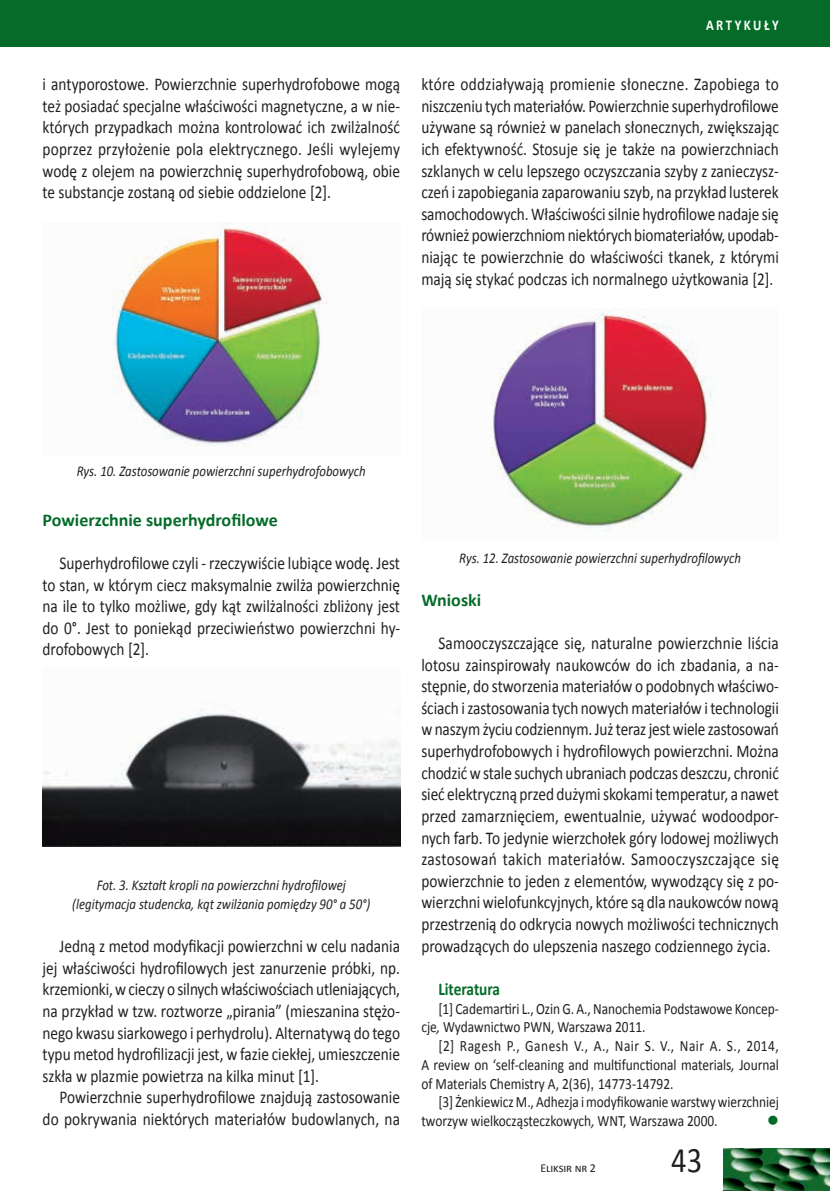
<style>
.page{position:relative;width:830px;height:1191px;background:#fff}
.page>*{position:absolute;margin:0;border:0;box-sizing:border-box;transform-origin:0 0}
.t1{font:36px "Calibri";color:#231f20;scale:.85 1}
.t2{font:18px/21.6px "Calibri";color:#231f20;text-align:justify;scale:.85 1}
.t3{font:700 18px "Calibri";color:#056b29}
.t4{font:700 18px "Calibri";color:#056b29;scale:.85 1}
.t5{font:15.75px/18.8px "Calibri";letter-spacing:-.005em;color:#231f20;scale:.85 1}
.t6{font:15.75px "Wingdings";color:#056b29}
.t7{font:italic 15px/18.8px "Calibri";color:#231f20;text-align:center;scale:.85 1}
.t8{font:700 15px "Calibri";letter-spacing:.2em;color:#fff;scale:.85 1}
.t9{font:12px "Calibri";letter-spacing:-.01em;color:#231f20}
.s1{font-style:italic}
.s2{font-family:"Helvetica"}
</style>
<div class="page">
<div style="left:0;top:0;width:829px;height:47px;background:#056b29"></div>
<img style="left:723px;top:1148px;width:106px;height:43px">
<img style="left:111px;top:223px;width:217px;height:224px">
<img style="left:43px;top:709px;width:357px;height:137px">
<img style="left:490px;top:310px;width:225px;height:221px">
<p class="t2" style="left:43px;top:73px;width:422px">i antyporostowe. Powierzchnie superhydrofobowe mogą też posiadać specjalne właściwości magnetyczne, a w nie&shy;których przypadkach można kontrolować ich zwilżalność poprzez przyłożenie pola elektrycznego. Jeśli wylejemy wodę z olejem na powierzchnię superhydrofobową, obie te substancje zostaną od siebie oddzielone [2].</p>
<p class="t8" style="left:705px;top:16px;width:87px">ARTYKUŁY</p>
<p class="t2" style="left:421px;top:73px;width:422px">które oddziaływają promienie słoneczne. Zapobiega to niszczeniu tych materiałów. Powierzchnie superhydrofilowe używane są również w panelach słonecznych, zwiększając ich efektywność. Stosuje się je także na powierzchniach szklanych w celu lepszego oczyszczania szyby z zanieczysz&shy;czeń i zapobiegania zaparowaniu szyb, na przykład lusterek samochodowych. Właściwości silnie hydrofilowe nadaje się również powierzchniom niektórych biomateriałów, upodab&shy;niając te powierzchnie do właściwości tkanek, z którymi mają się stykać podczas ich normalnego użytkowania [2].</p>
<p class="t7" style="left:77px;top:461px;width:341px">Rys. 10. Zastosowanie powierzchni superhydrofobowych</p>
<p class="t3" style="left:43px;top:508px;width:236px">Powierzchnie superhydrofilowe</p>
<p class="t2" style="left:43px;top:552px;width:422px;text-indent:17px">Superhydrofilowe czyli - rzeczywiście lubiące wodę. Jest to stan, w którym ciecz maksymalnie zwilża powierzchnię na ile to tylko możliwe, gdy kąt zwilżalności zbliżony jest do 0°. Jest to poniekąd przeciwieństwo powierzchni hy&shy;drofobowych [2].</p>
<p class="t7" style="left:72px;top:875px;width:352px">Fot. 3. Kształt kropli na powierzchni hydrofilowej (legitymacja studencka, kąt zwilżania pomiędzy 90° a 50°)</p>
<p class="t2" style="left:43px;top:935px;width:422px;text-indent:17px">Jedną z metod modyfikacji powierzchni w celu nadania jej właściwości hydrofilowych jest zanurzenie próbki, np. krzemionki, w cieczy o silnych właściwościach utleniających, na przykład w tzw. roztworze „pirania” (mieszanina stężo&shy;nego kwasu siarkowego i perhydrolu). Alternatywą do tego typu metod hydrofilizacji jest, w fazie ciekłej, umieszczenie szkła w plazmie powietrza na kilka minut [1].</p>
<p class="t2" style="left:43px;top:1086px;width:422px;text-align:right">Powierzchnie superhydrofilowe znajdują zastosowanie do pokrywania niektórych materiałów budowlanych, na</p>
<p class="t7" style="left:459px;top:547px;width:333px">Rys. 12. Zastosowanie powierzchni superhydrofilowych</p>
<p class="t3" style="left:421px;top:588px;width:61px">Wnioski</p>
<p class="t2" style="left:421px;top:632px;width:422px;text-indent:17px">Samooczyszczające się, naturalne powierzchnie liścia lotosu zainspirowały naukowców do ich zbadania, a na&shy;stępnie, do stworzenia materiałów o podobnych właściwo&shy;ściach i zastosowania tych nowych materiałów i technologii w naszym życiu codziennym. Już teraz jest wiele zastosowań superhydrofobowych i hydrofilowych powierzchni. Można chodzić w stale suchych ubraniach podczas deszczu, chronić sieć elektryczną przed dużymi skokami temperatur, a nawet przed zamarznięciem, ewentualnie, używać wodoodpor&shy;nych farb. To jedynie wierzchołek góry lodowej możliwych zastosowań takich materiałów. Samooczyszczające się powierzchnie to jeden z elementów, wywodzący się z po&shy;wierzchni wielofunkcyjnych, które są dla naukowców nową przestrzenią do odkrycia nowych możliwości technicznych prowadzących do ulepszenia naszego codziennego życia.</p>
<p class="t4" style="left:438px;top:977px;width:74px">Literatura</p>
<p class="t5" style="left:421px;top:999px;width:422px;text-indent:17px">[1] Cademartiri L., Ozin G. A., Nanochemia Podstawowe Koncep&shy;cje<span class="s1">,</span> Wydawnictwo PWN, Warszawa 2011.</p>
<p class="t5" style="left:421px;top:1036px;width:422px;text-align:justify;text-indent:17px">[2] Ragesh P., Ganesh V., A., Nair S. V., Nair A. S., 2014, A review on ‘self-cleaning and multifunctional materials<span class="s1">,</span> Journal of Materials Chemistry A, 2(36)<span class="s2">,</span> 14773-14792.</p>
<p class="t5" style="left:421px;top:1092px;width:422px;text-indent:17px">[3] Żenkiewicz M., Adhezja i modyfikowanie warstwy wierzchniej tworzyw wielkocząsteczkowych<span class="s1">,</span> WNT, Warszawa 2000.</p>
<p class="t6" style="left:766px;top:1111px;width:13px">●</p>
<p class="t9" style="left:540px;top:1160px;width:57px">Eliksir nr 2</p>
<h1 class="t1" style="left:671px;top:1137px;width:38px">43</h1>
</div>
